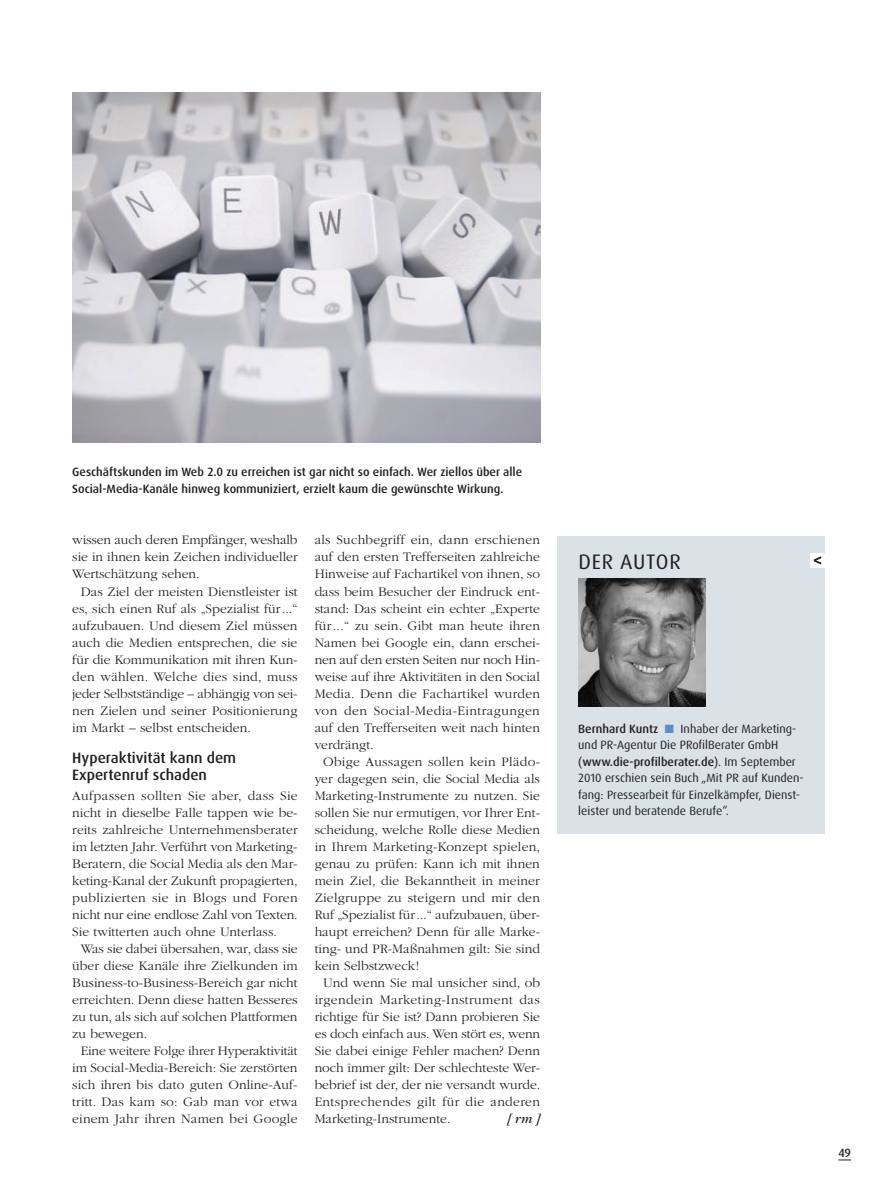
<style>
.page{position:relative;width:893px;height:1191px;background:#fff}
.page>*{position:absolute;margin:0;border:0;box-sizing:border-box;transform-origin:0 0}
._4_1_Kasten__Stateme{font:21px "Dax Pro";letter-spacing:.04em;color:#231f20}
._0_6_Zwischenübersch{font:500 15px/17px "Dax Pro";color:#231f20}
._0_5_0_Fließtext_mit{font:300 13.5px/17px "ITC Garamond Std";color:#231f20;text-align:justify}
._0_5_Fließtext{font:300 13.5px/17px "ITC Garamond Std";color:#231f20;text-align:justify}
._0_5_0_Fließtext_mit-2{font:italic 13.5px "ITC Garamond Std";color:#231f20}
._0_8_Bildunterschrif{font:12px/16.5px "Dax Pro";color:#231f20}
._0_8_Bildunterschrif-2{font:500 12px/16.5px "Dax Pro";color:#231f20}
.s1{font-weight:500}
.s2{color:#5b8dc9}
</style>
<div class="page">
<svg style="left:838px;top:1159px;width:13px;height:1px"></svg>
<div style="left:557px;top:536px;width:268px;height:297px;background:#dae2e7"></div>
<div style="left:810px;top:553px;width:15px;height:15px;background:#fff"></div>
<svg style="left:814px;top:556px;width:7px;height:8px"></svg>
<img style="left:578px;top:578px;width:128px;height:128px">
<img style="left:72px;top:92px;width:468px;height:350px">
<p class="_0_8_Bildunterschrif-2" style="left:72px;top:464px;width:451px">Geschäftskunden im Web 2.0 zu erreichen ist gar nicht so einfach. Wer ziellos über alle<br>Social-Media-Kanäle hinweg kommuniziert, erzielt kaum die gewünschte Wirkung.</p>
<p class="_0_5_0_Fließtext_mit" style="left:72px;top:532px;width:227px">wissen auch deren Empfänger, weshalb sie in ihnen kein Zeichen individueller Wertschätzung sehen.</p>
<p class="_0_5_0_Fließtext_mit" style="left:72px;top:583px;width:227px;text-indent:9px">Das Ziel der meisten Dienstleister ist es, sich einen Ruf als „Spezialist für...“ aufzubauen. Und diesem Ziel müssen auch die Medien entsprechen, die sie für die Kommunikation mit ihren Kun&shy;den wählen. Welche dies sind, muss jeder Selbstständige – abhängig von sei&shy;nen Zielen und seiner Positionierung im Markt – selbst entscheiden.</p>
<p class="_0_6_Zwischenübersch" style="left:72px;top:749px;width:165px">Hyperaktivität kann dem<br>Expertenruf schaden</p>
<p class="_0_5_Fließtext" style="left:72px;top:787px;width:227px">Aufpassen sollten Sie aber, dass Sie nicht in dieselbe Falle tappen wie be&shy;reits zahlreiche Unternehmensberater im letzten Jahr. Verführt von Marketing-Beratern, die Social Media als den Mar&shy;keting-Kanal der Zukunft propagierten, publizierten sie in Blogs und Foren nicht nur eine endlose Zahl von Texten.<br>Sie twitterten auch ohne Unterlass.</p>
<p class="_0_5_0_Fließtext_mit" style="left:72px;top:940px;width:227px;text-indent:9px">Was sie dabei übersahen, war, dass sie über diese Kanäle ihre Zielkunden im Business-to-Business-Bereich gar nicht erreichten. Denn diese hatten Besseres zu tun, als sich auf solchen Plattformen zu bewegen.</p>
<p class="_0_5_0_Fließtext_mit" style="left:72px;top:1042px;width:227px;text-indent:9px">Eine weitere Folge ihrer Hyperaktivität im Social-Media-Bereich: Sie zerstörten sich ihren bis dato guten Online-Auf&shy;tritt. Das kam so: Gab man vor etwa einem Jahr ihren Namen bei Google</p>
<p class="_0_5_0_Fließtext_mit" style="left:315px;top:532px;width:227px">als Suchbegriff ein, dann erschienen auf den ersten Trefferseiten zahlreiche Hinweise auf Fachartikel von ihnen, so dass beim Besucher der Eindruck ent&shy;stand: Das scheint ein echter „Experte für...“ zu sein. Gibt man heute ihren Namen bei Google ein, dann erschei&shy;nen auf den ersten Seiten nur noch Hin&shy;weise auf ihre Aktivitäten in den Social Media. Denn die Fachartikel wurden von den Social-Media-Eintragungen auf den Trefferseiten weit nach hinten verdrängt.</p>
<p class="_0_5_0_Fließtext_mit" style="left:315px;top:753px;width:227px;text-indent:9px">Obige Aussagen sollen kein Plädo&shy;yer dagegen sein, die Social Media als Marketing-Instrumente zu nutzen. Sie sollen Sie nur ermutigen, vor Ihrer Ent&shy;scheidung, welche Rolle diese Medien in Ihrem Marketing-Konzept spielen, genau zu prüfen: Kann ich mit ihnen mein Ziel, die Bekanntheit in meiner Zielgruppe zu steigern und mir den Ruf „Spezialist für...“ aufzubauen, über&shy;haupt erreichen? Denn für alle Marke&shy;ting- und PR-Maßnahmen gilt: Sie sind kein Selbstzweck!</p>
<p class="_0_5_0_Fließtext_mit" style="left:315px;top:974px;width:227px;text-indent:9px">Und wenn Sie mal unsicher sind, ob irgendein Marketing-Instrument das richtige für Sie ist? Dann probieren Sie es doch einfach aus. Wen stört es, wenn Sie dabei einige Fehler machen? Denn noch immer gilt: Der schlechteste Wer&shy;bebrief ist der, der nie versandt wurde.<br>Entsprechendes gilt für die anderen Marketing-Instrumente.</p>
<p class="_0_5_0_Fließtext_mit-2" style="left:507px;top:1111px;width:34px">[ rm ]</p>
<p class="_4_1_Kasten__Stateme" style="left:578px;top:548px;width:99px">Der autor</p>
<p class="_0_8_Bildunterschrif" style="left:578px;top:720px;width:227px"><span class="s1">Bernhard Kuntz</span> <span class="s2">■</span> Inhaber der Marketing&shy;und PR-Agentur Die PRofilBerater GmbH (<span class="s1">www.die-profilberater.de</span>). Im September 2010 erschien sein Buch „Mit PR auf Kunden&shy;fang: Pressearbeit für Einzelkämpfer, Dienst&shy;leister und beratende Berufe“.</p>
<p class="_0_8_Bildunterschrif-2" style="left:838px;top:1144px;width:14px">49</p>
</div>
